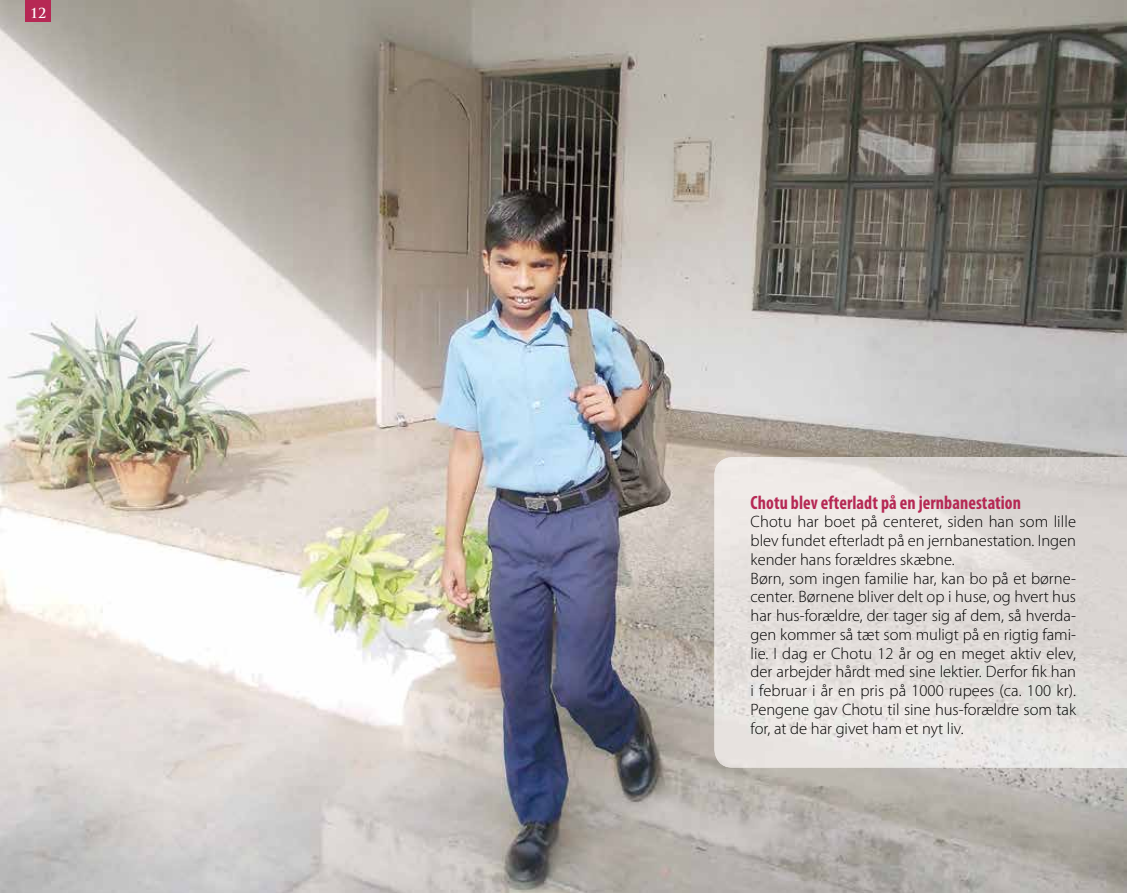
<style>
.page{position:relative;width:1127px;height:893px;background:#fff}
.page>*{position:absolute;margin:0;border:0;box-sizing:border-box;transform-origin:0 0}
.t1{font:700 condensed 19.2px "Myriad Pro";letter-spacing:.005em;color:#b62854;scale:.93 1}
.t2{font:300 16.5px/18.8px "Myriad Pro";color:#000}
.t3{font:700 13.5px "Trajan Pro";color:#fff}
</style>
<div class="page">
<img style="left:0;top:0;width:1127px;height:893px">
<div style="left:26px;top:0;width:25px;height:21px;background:#b62854"></div>
<img style="left:714px;top:457px;width:413px;height:310px">
<p class="t3" style="left:30px;top:5px;width:18px">12</p>
<p class="t1" style="left:750px;top:490px;width:292px">Chotu blev efterladt på en jernbanestation</p>
<p class="t2" style="left:750px;top:512px;width:327px">Chotu har boet på centeret, siden han som lille blev fundet efterladt på en jernbanestation. Ingen kender hans forældres skæbne.<br>Børn, som ingen familie har, kan bo på et børne&shy;center. Børnene bliver delt op i huse, og hvert hus har hus-forældre, der tager sig af dem, så hverda&shy;gen kommer så tæt som muligt på en rigtig fami&shy;lie. I dag er Chotu 12 år og en meget aktiv elev, der arbejder hårdt med sine lektier. Derfor fik han i februar i år en pris på 1000 rupees (ca. 100 kr).<br>Pengene gav Chotu til sine hus-forældre som tak for, at de har givet ham et nyt liv.</p>
</div>
